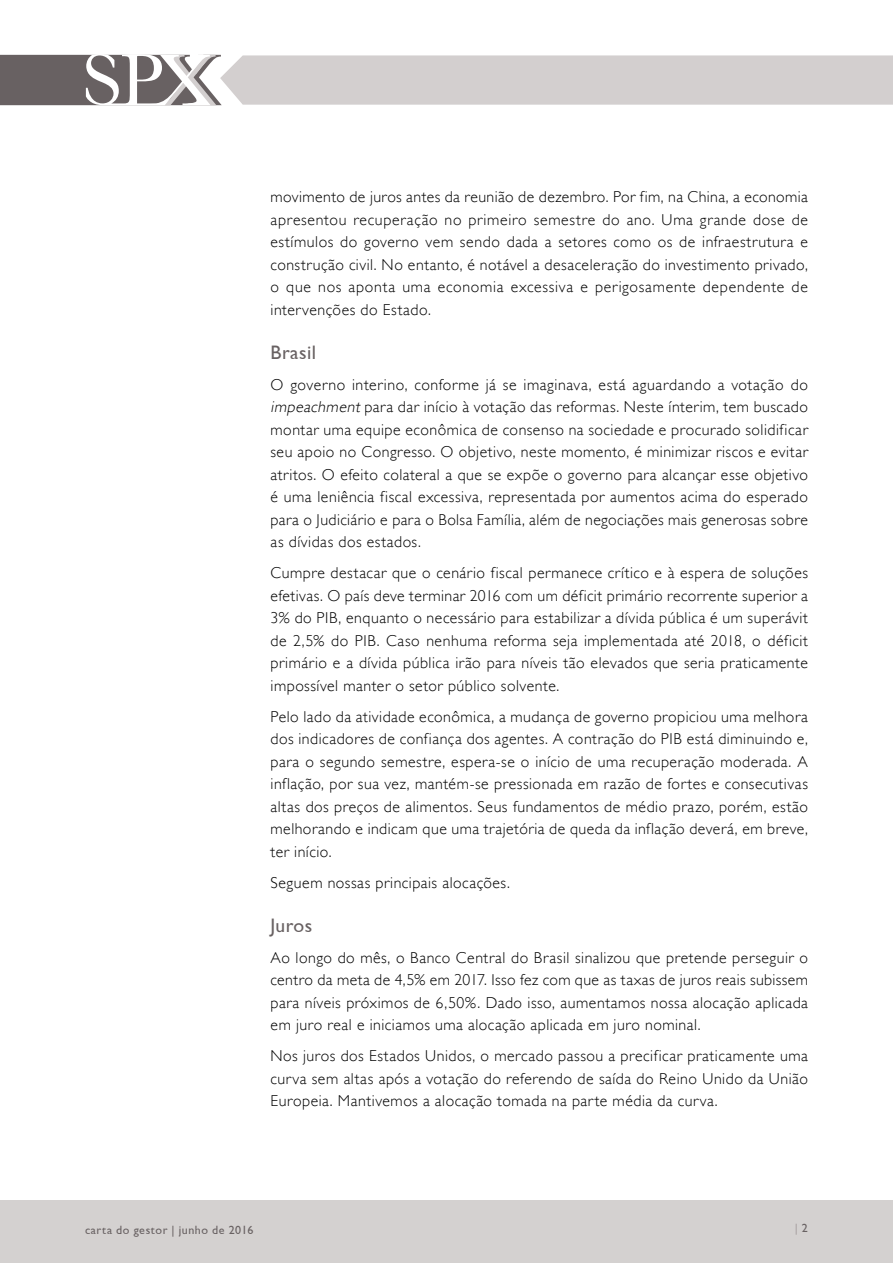
<style>
.page{position:relative;width:893px;height:1263px;background:#fff}
.page>*{position:absolute;margin:0;border:0;box-sizing:border-box;transform-origin:0 0}
.t1{font:19.5px "Gill Sans";letter-spacing:.025em;color:#686162}
.t2{font:300 15.75px/22.5px "Gill Sans";letter-spacing:.035em;color:#000;text-align:justify}
.t3{font:12px "Gill Sans";letter-spacing:.045em;color:#686162}
.t4{font:12px "Gill Sans";color:#a69f9f}
.s1{font-style:italic}
.s2{color:#686162}
</style>
<div class="page">
<div style="left:0;top:1200px;width:893px;height:63px;background:#d4d1d0"></div>
<svg style="left:0;top:54px;width:893px;height:51px;background:#c4c0c0"></svg>
<p class="t2" style="left:271px;top:186px;width:539px">movimento de juros antes da reunião de dezembro. Por fim, na China, a economia apresentou recuperação no primeiro semestre do ano. Uma grande dose de estímulos do governo vem sendo dada a setores como os de infraestrutura e construção civil. No entanto, é notável a desaceleração do investimento privado, o que nos aponta uma economia excessiva e perigosamente dependente de intervenções do Estado.</p>
<p class="t1" style="left:271px;top:341px;width:47px">Brasil</p>
<p class="t2" style="left:271px;top:373px;width:539px">O governo interino, conforme já se imaginava, está aguardando a votação do <span class="s1">impeachment</span> para dar início à votação das reformas. Neste ínterim, tem buscado montar uma equipe econômica de consenso na sociedade e procurado solidificar seu apoio no Congresso. O objetivo, neste momento, é minimizar riscos e evitar atritos. O efeito colateral a que se expõe o governo para alcançar esse objetivo é uma leniência fiscal excessiva, representada por aumentos acima do esperado para o Judiciário e para o Bolsa Família, além de negociações mais generosas sobre as dívidas dos estados.</p>
<p class="t2" style="left:271px;top:562px;width:539px">Cumpre destacar que o cenário fiscal permanece crítico e à espera de soluções efetivas. O país deve terminar 2016 com um déficit primário recorrente superior a 3% do PIB, enquanto o necessário para estabilizar a dívida pública é um superávit de 2,5% do PIB. Caso nenhuma reforma seja implementada até 2018, o déficit primário e a dívida pública irão para níveis tão elevados que seria praticamente impossível manter o setor público solvente.</p>
<p class="t2" style="left:271px;top:705px;width:539px">Pelo lado da atividade econômica, a mudança de governo propiciou uma melhora dos indicadores de confiança dos agentes. A contração do PIB está diminuindo e, para o segundo semestre, espera-se o início de uma recuperação moderada. A inflação, por sua vez, mantém-se pressionada em razão de fortes e consecutivas altas dos preços de alimentos. Seus fundamentos de médio prazo, porém, estão melhorando e indicam que uma trajetória de queda da inflação deverá, em breve, ter início.</p>
<p class="t2" style="left:271px;top:871px;width:241px">Seguem nossas principais alocações.</p>
<p class="t1" style="left:271px;top:914px;width:43px">Juros</p>
<p class="t2" style="left:271px;top:946px;width:539px">Ao longo do mês, o Banco Central do Brasil sinalizou que pretende perseguir o centro da meta de 4,5% em 2017. Isso fez com que as taxas de juros reais subissem para níveis próximos de 6,50%. Dado isso, aumentamos nossa alocação aplicada em juro real e iniciamos uma alocação aplicada em juro nominal.</p>
<p class="t2" style="left:271px;top:1045px;width:539px">Nos juros dos Estados Unidos, o mercado passou a precificar praticamente uma curva sem altas após a votação do referendo de saída do Reino Unido da União Europeia. Mantivemos a alocação tomada na parte média da curva.</p>
<p class="t3" style="left:85px;top:1223px;width:170px">carta do gestor | junho de 2016</p>
<p class="t4" style="left:795px;top:1221px;width:15px">| <span class="s2">2</span></p>
</div>
